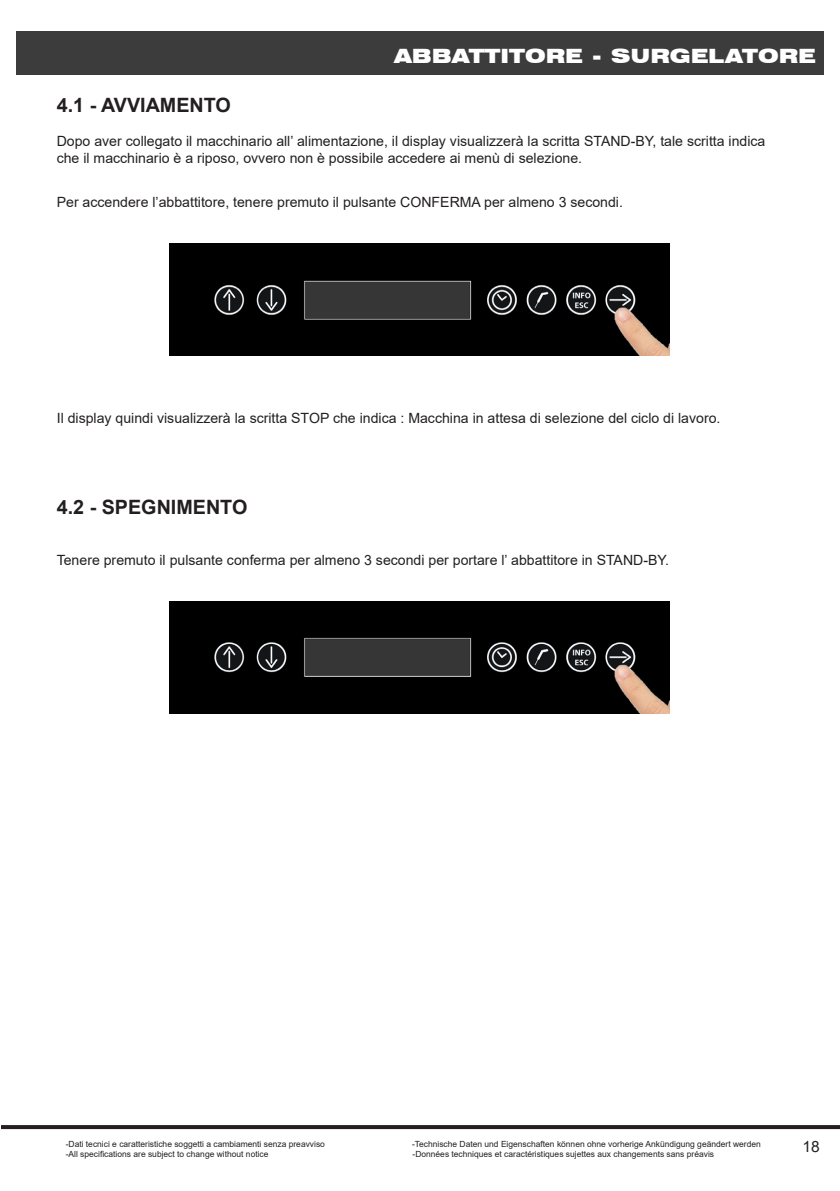
<style>
.page{position:relative;width:840px;height:1191px;background:#fff}
.page>*{position:absolute;margin:0;border:0;box-sizing:border-box;transform-origin:0 0}
.Capitolo{font:700 19.8px "Arial";color:#231f20}
.t1{font:900 expanded 19.8px "Swiss 721 BT";color:#fff}
.t2{font:15.4px "Arial";color:#231f20}
.Testo{font:14px/17px "Arial";color:#231f20}
.t3{font:8.4px "Arial";color:#231f20}
</style>
<div class="page">
<div style="left:16px;top:31px;width:806px;height:43px;background:#3c3c3c"></div>
<svg style="left:1px;top:1125px;width:838px;height:4px;background:#272324"></svg>
<img style="left:170px;top:243px;width:499px;height:112px">
<img style="left:170px;top:602px;width:499px;height:111px">
<h1 class="t1" style="left:394px;top:43px;width:423px">ABBATTITORE - SURGELATORE</h1>
<p class="Capitolo" style="left:57px;top:91px;width:175px">4.1 - AVVIAMENTO</p>
<p class="Testo" style="left:57px;top:132px;width:709px">Dopo aver collegato il macchinario all’ alimentazione, il display visualizzerà la scritta STAND-BY, tale scritta indica che il macchinario è a riposo, ovvero non è possibile accedere ai menù di selezione.</p>
<p class="Testo" style="left:57px;top:193px;width:567px">Per accendere l’abbattitore, tenere premuto il pulsante CONFERMA per almeno 3 secondi.</p>
<p class="Testo" style="left:57px;top:409px;width:665px">Il display quindi visualizzerà la scritta STOP che indica : Macchina in attesa di selezione del ciclo di lavoro.</p>
<p class="Capitolo" style="left:57px;top:493px;width:192px">4.2 - SPEGNIMENTO</p>
<p class="Testo" style="left:57px;top:551px;width:613px">Tenere premuto il pulsante conferma per almeno 3 secondi per portare l’ abbattitore in STAND-BY.</p>
<p class="t3" style="left:66px;top:1138px;width:260px">-Dati tecnici e caratteristiche soggetti a cambiamenti senza preavviso</p>
<p class="t3" style="left:412px;top:1138px;width:350px">-Technische Daten und Eigenschaften können ohne vorherige Ankündigung geändert werden</p>
<p class="t3" style="left:66px;top:1148px;width:204px">-All specifications are subject to change without notice</p>
<p class="t3" style="left:412px;top:1148px;width:303px">-Données techniques et caractéristiques sujettes aux changements sans préavis</p>
<p class="t2" style="left:802px;top:1135px;width:19px">18</p>
</div>
